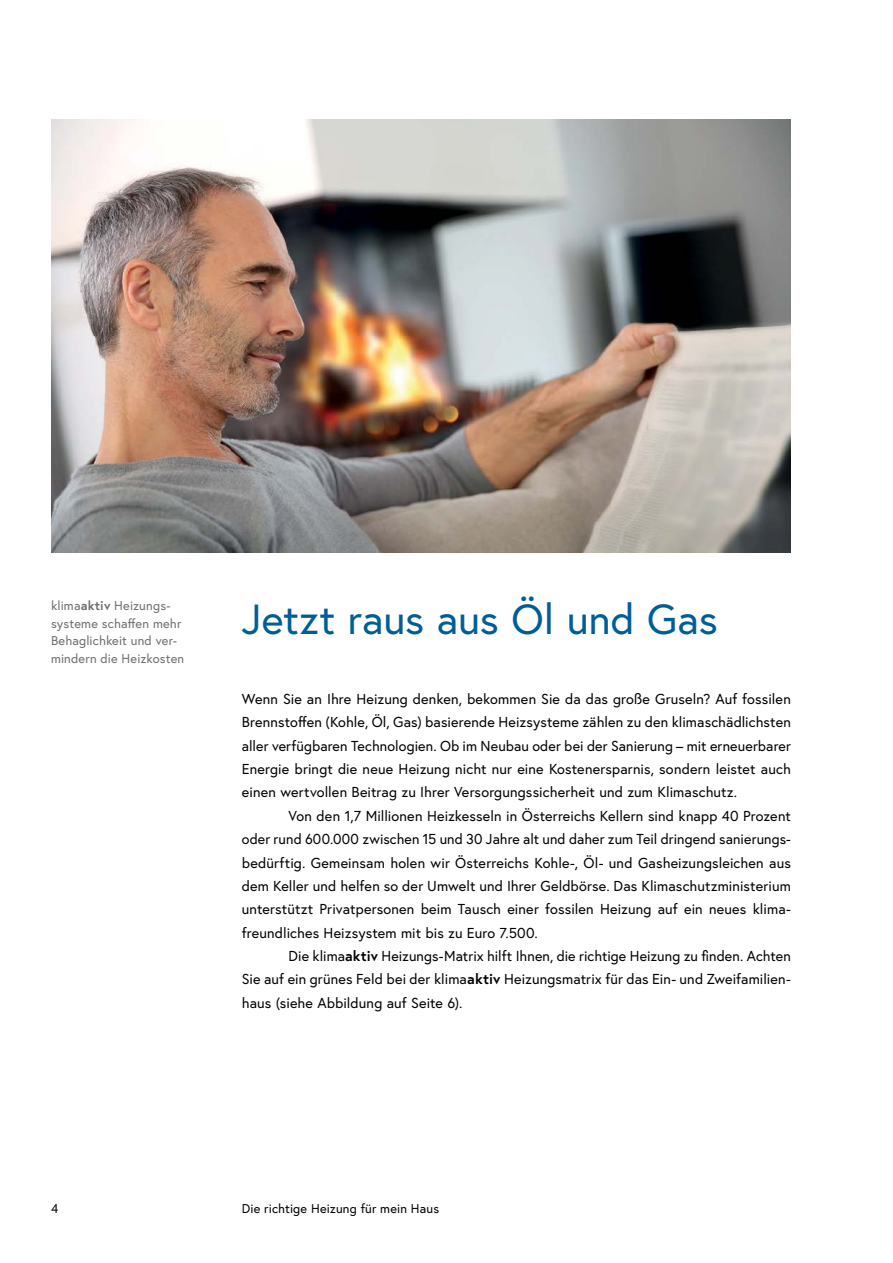
<style>
.page{position:relative;width:893px;height:1263px;background:#fff}
.page>*{position:absolute;margin:0;border:0;box-sizing:border-box;transform-origin:0 0}
.h1_ohne_Nummerierung{font:42px "Europa Austria";letter-spacing:-.005em;color:#005e96}
.p_Erstzeileneinzug{font:14.4px/23.4px "Europa Austria";letter-spacing:.01em;color:#000;text-align:justify}
.p_Erstzeileneinzug_Abstand_danach{font:14.4px/23.4px "Europa Austria";letter-spacing:.005em;color:#000;text-align:justify}
.t1{font:12.75px/17.5px "Europa Austria";letter-spacing:.015em;color:#6d6e71}
.t2{font:12.75px "Europa Austria";letter-spacing:.015em;color:#000}
.s1{font-weight:700}
</style>
<div class="page">
<img style="left:51px;top:119px;width:740px;height:434px">
<p class="t1" style="left:51px;top:597px;width:135px">klima<span class="s1">aktiv</span> Heizungs&shy;systeme schaffen mehr<br>Behaglichkeit und ver&shy;mindern die Heizkosten</p>
<h1 class="h1_ohne_Nummerierung" style="left:242px;top:592px;width:478px">Jetzt raus aus Öl und Gas</h1>
<p class="p_Erstzeileneinzug" style="left:242px;top:687px;width:551px">Wenn Sie an Ihre Heizung denken, bekommen Sie da das große Gruseln? Auf fossilen Brennstoffen (Kohle, Öl, Gas) basierende Heizsysteme zählen zu den klimaschädlichsten aller verfügbaren Technologien. Ob im Neubau oder bei der Sanierung – mit erneuerbarer Energie bringt die neue Heizung nicht nur eine Kostenersparnis, sondern leistet auch einen wertvollen Beitrag zu Ihrer Versorgungssicherheit und zum Klimaschutz.</p>
<p class="p_Erstzeileneinzug" style="left:242px;top:804px;width:551px;text-indent:47px">Von den 1,7 Millionen Heizkesseln in Österreichs Kellern sind knapp 40 Prozent oder rund 600.000 zwischen 15 und 30 Jahre alt und daher zum Teil dringend sanierungs&shy;bedürftig. Gemeinsam holen wir Österreichs Kohle-, Öl- und Gasheizungsleichen aus dem Keller und helfen so der Umwelt und Ihrer Geldbörse. Das Klimaschutzministerium unterstützt Privatpersonen beim Tausch einer fossilen Heizung auf ein neues klima&shy;freundliches Heizsystem mit bis zu Euro 7.500.</p>
<p class="p_Erstzeileneinzug_Abstand_danach" style="left:242px;top:944px;width:551px;text-indent:47px">Die klima<span class="s1">aktiv</span> Heizungs-Matrix hilft Ihnen, die richtige Heizung zu finden. Achten Sie auf ein grünes Feld bei der klima<span class="s1">aktiv</span> Heizungsmatrix für das Ein- und Zweifamilien&shy;haus (siehe Abbildung auf Seite 6).</p>
<p class="t2" style="left:51px;top:1200px;width:9px">4</p>
<p class="t2" style="left:242px;top:1200px;width:199px">Die richtige Heizung für mein Haus</p>
</div>
